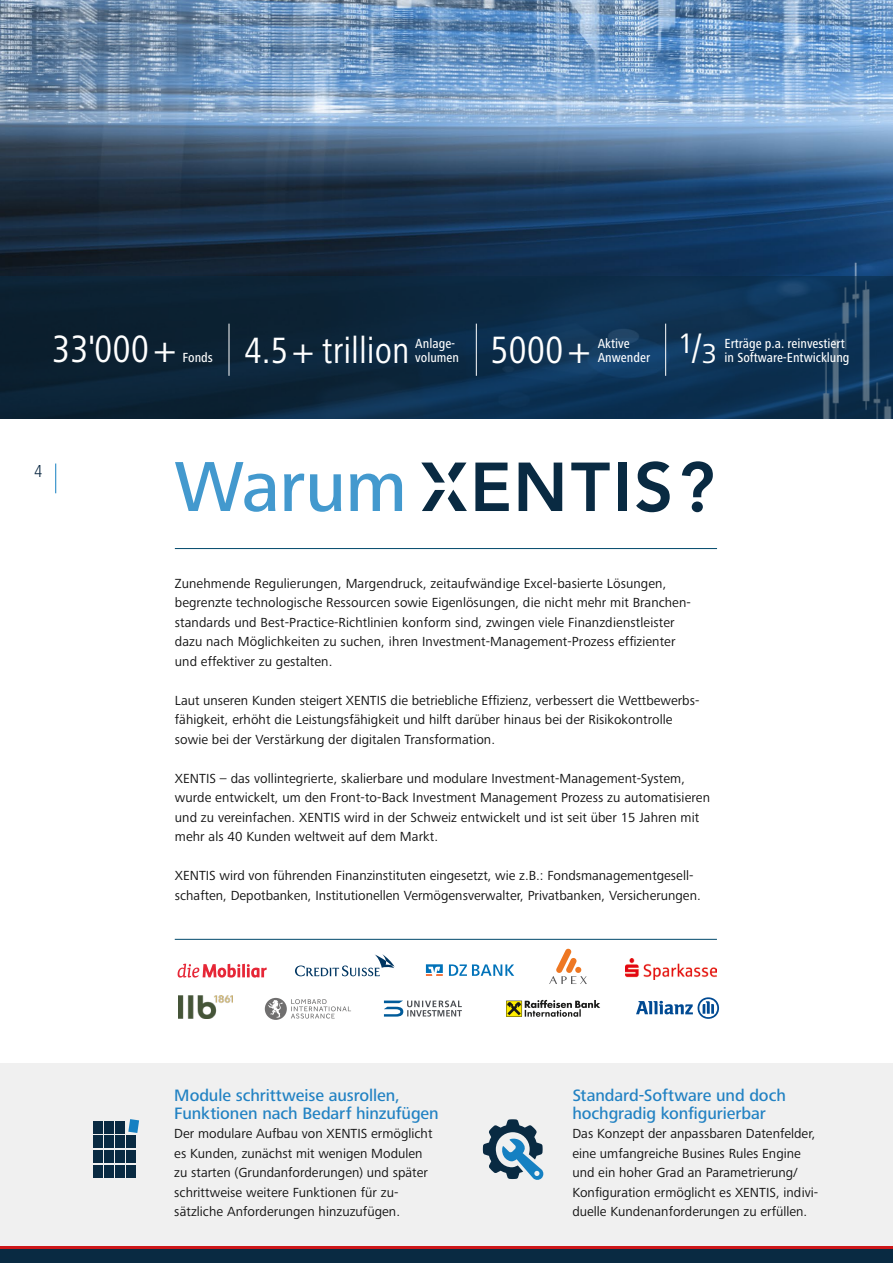
<style>
.page{position:relative;width:893px;height:1263px;background:#fff}
.page>*{position:absolute;margin:0;border:0;box-sizing:border-box;transform-origin:0 0}
.t1{font:500 73.35px "Frutiger Next Pro";letter-spacing:-.005em;color:#1580c2}
.t2{font:600 69.45px "Avenir Next";color:#092a42}
.t3{font:condensed 39.45px "Frutiger Next Pro";color:#fff}
.t4{font:condensed 37.95px "Frutiger Next Pro";color:#fff}
.t5{font:29.25px "Frutiger Next Pro";color:#fff}
.t6{font:300 condensed 18px "Frutiger Next Pro";color:#0f2c45}
.t7{font:500 17.1px/18px "Frutiger Next Pro";letter-spacing:-.005em;color:#2282c3}
.t8{font:13.65px/19.5px "Frutiger Next Pro";letter-spacing:.005em;color:#131313}
.t9{font:500 condensed 13.65px/15px "Frutiger Next Pro";color:#fff}
.s1{font-weight:300;font-stretch:condensed;font-size:44.25px}
</style>
<div class="page">
<img style="left:0;top:0;width:797px;height:276px">
<img style="left:797px;top:0;width:96px;height:276px">
<svg style="left:0;top:276px;width:893px;height:143px;background:#0d2c46"></svg>
<div style="left:0;top:1063px;width:893px;height:187px;background:#f0f0f0"></div>
<div style="left:0;top:1248px;width:893px;height:15px;background:#092a42"></div>
<hr style="left:0;top:1246px;width:893px;height:2px;background:#cd1719">
<svg style="left:449px;top:964px;width:65px;height:12px"></svg>
<svg style="left:426px;top:964px;width:17px;height:12px"></svg>
<img style="left:625px;top:959px;width:91px;height:20px">
<svg style="left:549px;top:949px;width:38px;height:35px"></svg>
<svg style="left:295px;top:954px;width:100px;height:22px"></svg>
<svg style="left:178px;top:964px;width:89px;height:13px"></svg>
<hr style="left:175px;top:939px;width:542px;height:1px;background:#00486b">
<svg style="left:265px;top:998px;width:86px;height:22px"></svg>
<svg style="left:506px;top:1000px;width:94px;height:17px"></svg>
<svg style="left:384px;top:1000px;width:78px;height:16px"></svg>
<svg style="left:636px;top:997px;width:83px;height:22px"></svg>
<svg style="left:483px;top:1119px;width:61px;height:61px"></svg>
<div style="left:94px;top:1121px;width:9px;height:13px;background:#092a42"></div>
<div style="left:105px;top:1121px;width:9px;height:13px;background:#092a42"></div>
<div style="left:116px;top:1121px;width:9px;height:13px;background:#092a42"></div>
<svg style="left:128px;top:1119px;width:11px;height:14px"></svg>
<div style="left:94px;top:1135px;width:9px;height:13px;background:#092a42"></div>
<div style="left:105px;top:1135px;width:9px;height:13px;background:#092a42"></div>
<div style="left:116px;top:1135px;width:9px;height:13px;background:#092a42"></div>
<div style="left:127px;top:1135px;width:9px;height:13px;background:#092a42"></div>
<div style="left:94px;top:1150px;width:9px;height:13px;background:#092a42"></div>
<div style="left:105px;top:1150px;width:9px;height:13px;background:#092a42"></div>
<div style="left:116px;top:1150px;width:9px;height:13px;background:#092a42"></div>
<div style="left:127px;top:1150px;width:9px;height:13px;background:#092a42"></div>
<div style="left:94px;top:1165px;width:9px;height:12px;background:#092a42"></div>
<div style="left:105px;top:1165px;width:9px;height:12px;background:#092a42"></div>
<div style="left:116px;top:1165px;width:9px;height:12px;background:#092a42"></div>
<div style="left:127px;top:1165px;width:9px;height:12px;background:#092a42"></div>
<hr style="left:55px;top:463px;width:1px;height:30px;background:#1580c2">
<svg style="left:475px;top:463px;width:34px;height:48px"></svg>
<svg style="left:519px;top:463px;width:43px;height:48px"></svg>
<svg style="left:571px;top:463px;width:39px;height:48px"></svg>
<div style="left:619px;top:463px;width:8px;height:48px;background:#092a42"></div>
<svg style="left:636px;top:461px;width:34px;height:51px"></svg>
<svg style="left:422px;top:490px;width:45px;height:21px"></svg>
<svg style="left:421px;top:463px;width:45px;height:20px"></svg>
<hr style="left:175px;top:548px;width:542px;height:1px;background:#00486b">
<img style="left:179px;top:995px;width:53px;height:23px">
<hr style="left:229px;top:324px;width:1px;height:52px;background:#fff">
<hr style="left:476px;top:324px;width:1px;height:52px;background:#fff">
<hr style="left:665px;top:324px;width:1px;height:52px;background:#fff">
<h3 class="t3" style="left:52px;top:327px;width:125px">33'000+</h3>
<p class="t9" style="left:183px;top:350px;width:32px">Fonds</p>
<h3 class="t4" style="left:244px;top:328px;width:167px">4.5+ trillion</h3>
<h3 class="t5" style="left:678px;top:327px;width:41px">1<span class="s1">/</span><sub>3</sub></h3>
<p class="t9" style="left:724px;top:335px;width:127px">Erträge p.a. reinvestiert in Software-Entwicklung</p>
<p class="t9" style="left:415px;top:335px;width:45px">Anlage&shy;volumen</p>
<h3 class="t3" style="left:490px;top:327px;width:101px">5000+</h3>
<p class="t9" style="left:598px;top:335px;width:54px">Aktive<br>Anwender</p>
<h3 class="t6" style="left:34px;top:460px;width:10px">4</h3>
<h1 class="t1" style="left:174px;top:445px;width:234px">Warum</h1>
<h2 class="t2" style="left:678px;top:428px;width:38px">?</h2>
<p class="t8" style="left:175px;top:574px;width:517px">Zunehmende Regulierungen, Margendruck, zeitaufwändige Excel-basierte Lösungen, begrenzte technologische Ressourcen sowie Eigenlösungen, die nicht mehr mit Branchen&shy;standards und Best-Practice-Richtlinien konform sind, zwingen viele Finanzdienstleister dazu nach Möglichkeiten zu suchen, ihren Investment-Management-Prozess effizienter und effektiver zu gestalten.</p>
<p class="t8" style="left:175px;top:691px;width:526px">Laut unseren Kunden steigert XENTIS die betriebliche Effizienz, verbessert die Wettbewerbs&shy;fähigkeit, erhöht die Leistungsfähigkeit und hilft darüber hinaus bei der Risikokontrolle sowie bei der Verstärkung der digitalen Transformation.</p>
<p class="t8" style="left:175px;top:769px;width:537px">XENTIS – das vollintegrierte, skalierbare und modulare Investment-Management-System, wurde entwickelt, um den Front-to-Back Investment Management Prozess zu automatisieren und zu vereinfachen. XENTIS wird in der Schweiz entwickelt und ist seit über 15 Jahren mit mehr als 40 Kunden weltweit auf dem Markt.</p>
<p class="t8" style="left:175px;top:866px;width:527px">XENTIS wird von führenden Finanzinstituten eingesetzt, wie z.B.: Fondsmanagementgesell&shy;schaften, Depotbanken, Institutionellen Vermögensverwalter, Privatbanken, Versicherungen.</p>
<p class="t7" style="left:174px;top:1086px;width:266px">Module schrittweise ausrollen,<br>Funktionen nach Bedarf hinzufügen</p>
<p class="t8" style="left:174px;top:1124px;width:260px">Der modulare Aufbau von XENTIS ermöglicht es Kunden, zunächst mit wenigen Modulen zu starten (Grundanforderungen) und später schrittweise weitere Funktionen für zu&shy;sätzliche Anforderungen hinzuzufügen.</p>
<p class="t7" style="left:572px;top:1086px;width:215px">Standard-Software und doch hochgradig konfigurierbar</p>
<p class="t8" style="left:572px;top:1124px;width:247px">Das Konzept der anpassbaren Datenfelder, eine umfangreiche Busines Rules Engine und ein hoher Grad an Parametrierung/ Konfiguration ermöglicht es XENTIS, indivi&shy;duelle Kundenanforderungen zu erfüllen.</p>
</div>
